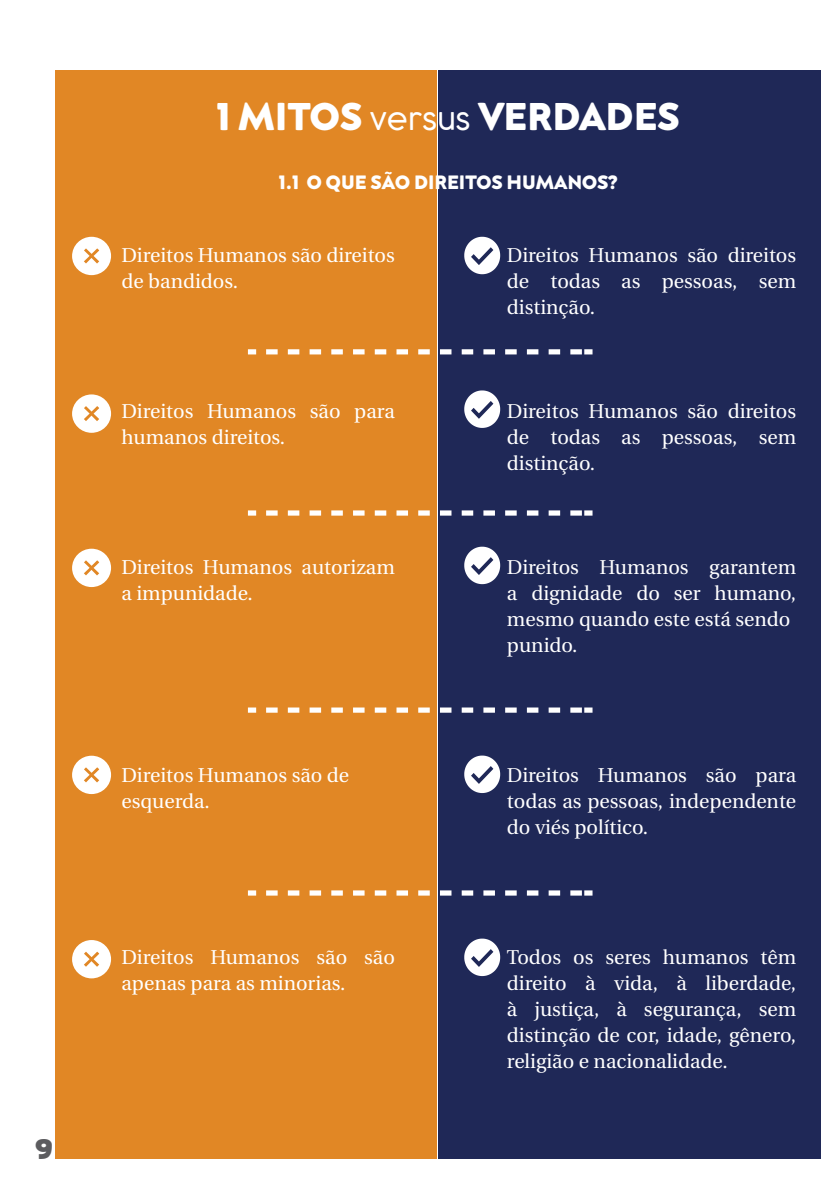
<style>
.page{position:relative;width:840px;height:1191px;background:#fff}
.page>*{position:absolute;margin:0;border:0;box-sizing:border-box;transform-origin:0 0}
.t1{font:800 40px "Neufreit";color:#fff}
.t2{font:20px/26px "Heuristica";color:#fff}
.t3{font:800 20px "Neufreit";color:#fff}
.t4{font:800 20px "moon get";color:#5c5c5f}
.s1{font-family:"Cocogoose";font-weight:300;font-size:28px}
</style>
<div class="page">
<div style="left:438px;top:71px;width:382px;height:1088px;background:#1f2857"></div>
<div style="left:56px;top:71px;width:381px;height:1088px;background:#e18725"></div>
<svg style="left:250px;top:349px;width:3px;height:5px"></svg>
<svg style="left:268px;top:349px;width:311px;height:5px"></svg>
<svg style="left:586px;top:349px;width:3px;height:5px"></svg>
<svg style="left:250px;top:510px;width:3px;height:5px"></svg>
<svg style="left:268px;top:510px;width:311px;height:5px"></svg>
<svg style="left:586px;top:510px;width:3px;height:5px"></svg>
<svg style="left:250px;top:707px;width:3px;height:5px"></svg>
<svg style="left:268px;top:707px;width:311px;height:5px"></svg>
<svg style="left:586px;top:707px;width:3px;height:5px"></svg>
<svg style="left:250px;top:890px;width:3px;height:5px"></svg>
<svg style="left:268px;top:890px;width:311px;height:5px"></svg>
<svg style="left:586px;top:890px;width:3px;height:5px"></svg>
<svg style="left:464px;top:237px;width:36px;height:37px"></svg>
<svg style="left:464px;top:390px;width:36px;height:38px"></svg>
<svg style="left:464px;top:546px;width:36px;height:38px"></svg>
<svg style="left:464px;top:755px;width:36px;height:38px"></svg>
<svg style="left:464px;top:938px;width:36px;height:38px"></svg>
<svg style="left:72px;top:237px;width:39px;height:38px"></svg>
<svg style="left:72px;top:394px;width:39px;height:39px"></svg>
<svg style="left:72px;top:548px;width:39px;height:39px"></svg>
<svg style="left:72px;top:755px;width:39px;height:39px"></svg>
<svg style="left:72px;top:940px;width:39px;height:38px"></svg>
<p class="t4" style="left:36px;top:1136px;width:18px">9</p>
<h1 class="t1" style="left:216px;top:92px;width:464px">1 MITOS <span class="s1">VERSUS</span> VERDADES</h1>
<p class="t3" style="left:278px;top:170px;width:340px">1.1 O QUE SÃO DIREITOS HUMANOS?</p>
<p class="t2" style="left:121px;top:242px;width:275px">Direitos Humanos são direitos de bandidos.</p>
<p class="t2" style="left:121px;top:398px;width:275px">Direitos Humanos são para humanos direitos.</p>
<p class="t2" style="left:121px;top:554px;width:275px">Direitos Humanos autorizam a impunidade.</p>
<p class="t2" style="left:121px;top:762px;width:229px">Direitos Humanos são de esquerda.</p>
<p class="t2" style="left:121px;top:944px;width:275px">Direitos Humanos são são apenas para as minorias.</p>
<p class="t2" style="left:506px;top:242px;width:290px;text-align:justify">Direitos Humanos são direitos de todas as pessoas, sem distinção.</p>
<p class="t2" style="left:506px;top:398px;width:290px;text-align:justify">Direitos Humanos são direitos de todas as pessoas, sem distinção.</p>
<p class="t2" style="left:506px;top:554px;width:290px">Direitos Humanos garantem a dignidade do ser humano, mesmo quando este está sendo punido.</p>
<p class="t2" style="left:506px;top:762px;width:290px;text-align:justify">Direitos Humanos são para todas as pessoas, independente do viés político.</p>
<p class="t2" style="left:506px;top:944px;width:290px;text-align:justify">Todos os seres humanos têm direito à vida, à liberdade, à justiça, à segurança, sem distinção de cor, idade, gênero, religião e nacionalidade.</p>
</div>
